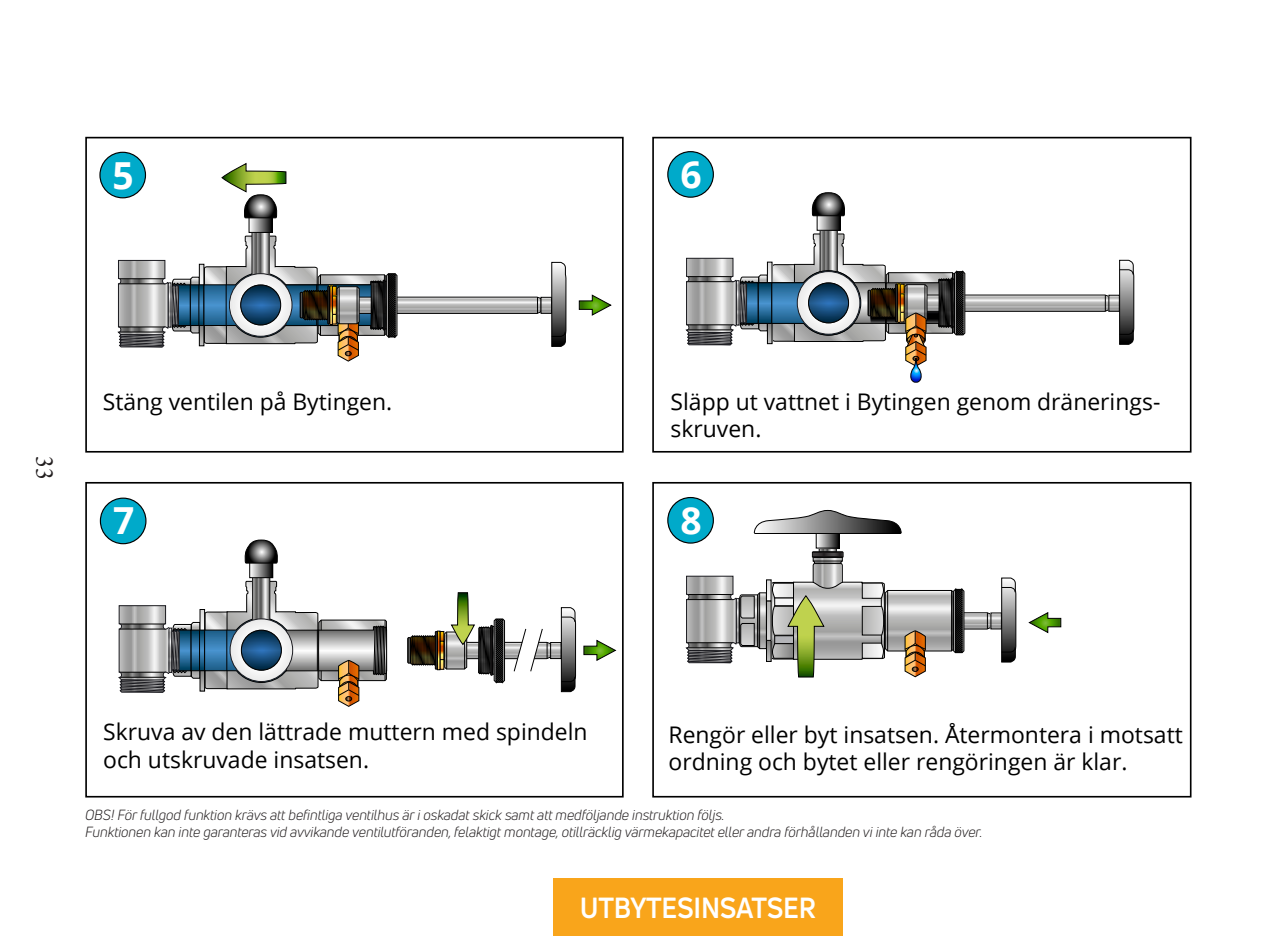
<style>
.page{position:relative;width:1276px;height:936px;background:#fff}
.page>*{position:absolute;margin:0;border:0;box-sizing:border-box;transform-origin:0 0}
.t1{font:700 37.2px "Open Sans";color:#fff}
.t2{font:700 28.5px "Uni Neue";letter-spacing:-.01em;color:#fff;scale:.95 1}
.t3{font:24px "Times New Roman";color:#231f20}
.t4{font:22.8px/27.6px "Open Sans";color:#000}
.t5{font:italic 14.4px "Uni Neue";letter-spacing:-.005em;color:#231f20}
</style>
<div class="page">
<div style="left:553px;top:877px;width:289px;height:58px;background:#f9a51b"></div>
<div style="left:100px;top:152px;width:45px;height:46px;background:#00aaca;border-radius:50%"></div>
<svg style="left:579px;top:294px;width:32px;height:22px"></svg>
<svg style="left:543px;top:299px;width:7px;height:12px"></svg>
<svg style="left:551px;top:262px;width:15px;height:85px"></svg>
<svg style="left:118px;top:136px;width:424px;height:396px"></svg>
<hr style="left:395px;top:274px;width:1px;height:63px;background:#000">
<hr style="left:388px;top:274px;width:1px;height:63px;background:#000">
<svg style="left:254px;top:578px;width:14px;height:2px"></svg>
<div style="left:252px;top:574px;width:18px;height:47px;border:1px solid #000"></div>
<svg style="left:251px;top:564px;width:20px;height:12px"></svg>
<div style="left:249px;top:559px;width:24px;height:19px;border:1px solid #000"></div>
<svg style="left:244px;top:539px;width:34px;height:25px"></svg>
<svg style="left:583px;top:639px;width:33px;height:22px"></svg>
<div style="left:440px;top:631px;width:4px;height:38px;border:1px solid #000"></div>
<div style="left:440px;top:641px;width:4px;height:18px;border:1px solid #000"></div>
<svg style="left:410px;top:635px;width:25px;height:30px"></svg>
<hr style="left:411px;top:635px;width:2px;height:29px;background:#000">
<div style="left:437px;top:630px;width:3px;height:40px;border:1px solid #000"></div>
<div style="left:435px;top:631px;width:2px;height:38px;border:1px solid #000"></div>
<div style="left:407px;top:637px;width:3px;height:26px;border:1px solid #000"></div>
<svg style="left:552px;top:644px;width:7px;height:12px"></svg>
<svg style="left:561px;top:607px;width:15px;height:85px"></svg>
<div style="left:100px;top:498px;width:46px;height:45px;background:#00aaca;border-radius:50%"></div>
<div style="left:100px;top:497px;width:46px;height:47px;border:1px solid #000;border-radius:50%"></div>
<div style="left:85px;top:482px;width:538px;height:315px;border:2px solid #000"></div>
<svg style="left:118px;top:580px;width:269px;height:218px"></svg>
<div style="left:652px;top:482px;width:539px;height:315px;border:2px solid #000"></div>
<div style="left:668px;top:497px;width:45px;height:46px;background:#00aaca;border-radius:50%"></div>
<div style="left:667px;top:497px;width:47px;height:46px;border:1px solid #000;border-radius:50%"></div>
<svg style="left:992px;top:614px;width:7px;height:13px"></svg>
<svg style="left:1001px;top:577px;width:15px;height:85px"></svg>
<div style="left:819px;top:548px;width:17px;height:4px;border:1px solid #000"></div>
<svg style="left:818px;top:534px;width:19px;height:12px"></svg>
<div style="left:816px;top:530px;width:23px;height:18px;border:1px solid #000"></div>
<svg style="left:753px;top:509px;width:149px;height:25px"></svg>
<svg style="left:1028px;top:612px;width:33px;height:21px"></svg>
<svg style="left:686px;top:551px;width:305px;height:247px"></svg>
<div style="left:652px;top:137px;width:539px;height:315px;border:2px solid #000"></div>
<svg style="left:822px;top:231px;width:13px;height:2px"></svg>
<svg style="left:818px;top:216px;width:20px;height:13px"></svg>
<div style="left:816px;top:212px;width:24px;height:19px;border:1px solid #000"></div>
<div style="left:668px;top:152px;width:45px;height:45px;background:#00aaca;border-radius:50%"></div>
<div style="left:667px;top:151px;width:47px;height:47px;border:1px solid #000;border-radius:50%"></div>
<svg style="left:1110px;top:297px;width:7px;height:12px"></svg>
<svg style="left:1119px;top:260px;width:15px;height:85px"></svg>
<svg style="left:686px;top:233px;width:423px;height:149px"></svg>
<div style="left:736px;top:280px;width:3px;height:45px;border:1px solid #1a1a1f"></div>
<svg style="left:811px;top:192px;width:34px;height:24px"></svg>
<svg style="left:444px;top:592px;width:107px;height:91px"></svg>
<svg style="left:808px;top:283px;width:40px;height:40px"></svg>
<div style="left:808px;top:282px;width:41px;height:41px;border:1px solid #000;border-radius:50%"></div>
<svg style="left:241px;top:630px;width:40px;height:40px"></svg>
<div style="left:241px;top:630px;width:41px;height:40px;border:1px solid #000;border-radius:50%"></div>
<svg style="left:241px;top:285px;width:40px;height:40px"></svg>
<div style="left:240px;top:285px;width:41px;height:40px;border:1px solid #000;border-radius:50%"></div>
<p class="t1" style="left:113px;top:149px;width:23px">5</p>
<p class="t1" style="left:680px;top:148px;width:23px">6</p>
<h3 class="t3" style="left:61px;top:456px;width:25px;rotate:90deg">33</h3>
<p class="t4" style="left:103px;top:387px;width:291px">Stäng ventilen på Bytingen.</p>
<p class="t1" style="left:113px;top:494px;width:23px">7</p>
<p class="t4" style="left:670px;top:387px;width:491px">Släpp ut vattnet i Bytingen genom dränerings&shy;skruven.</p>
<p class="t1" style="left:680px;top:494px;width:23px">8</p>
<p class="t4" style="left:103px;top:717px;width:486px">Skruva av den lättrade muttern med spindeln och utskruvade insatsen.</p>
<p class="t4" style="left:668px;top:720px;width:516px">Rengör eller byt insatsen. Återmontera i motsatt ordning och bytet eller rengöringen är klar.</p>
<p class="t5" style="left:85px;top:806px;width:641px">OBS! För fullgod funktion krävs att befintliga ventilhus är i oskadat skick samt att medföljande instruktion följs.</p>
<p class="t5" style="left:85px;top:822px;width:899px">Funktionen kan inte garanteras vid avvikande ventilutföranden, felaktigt montage, otillräcklig värmekapacitet eller andra förhållanden vi inte kan råda över.</p>
<h2 class="t2" style="left:580px;top:889px;width:250px">UTBYTESINSATSER</h2>
</div>
